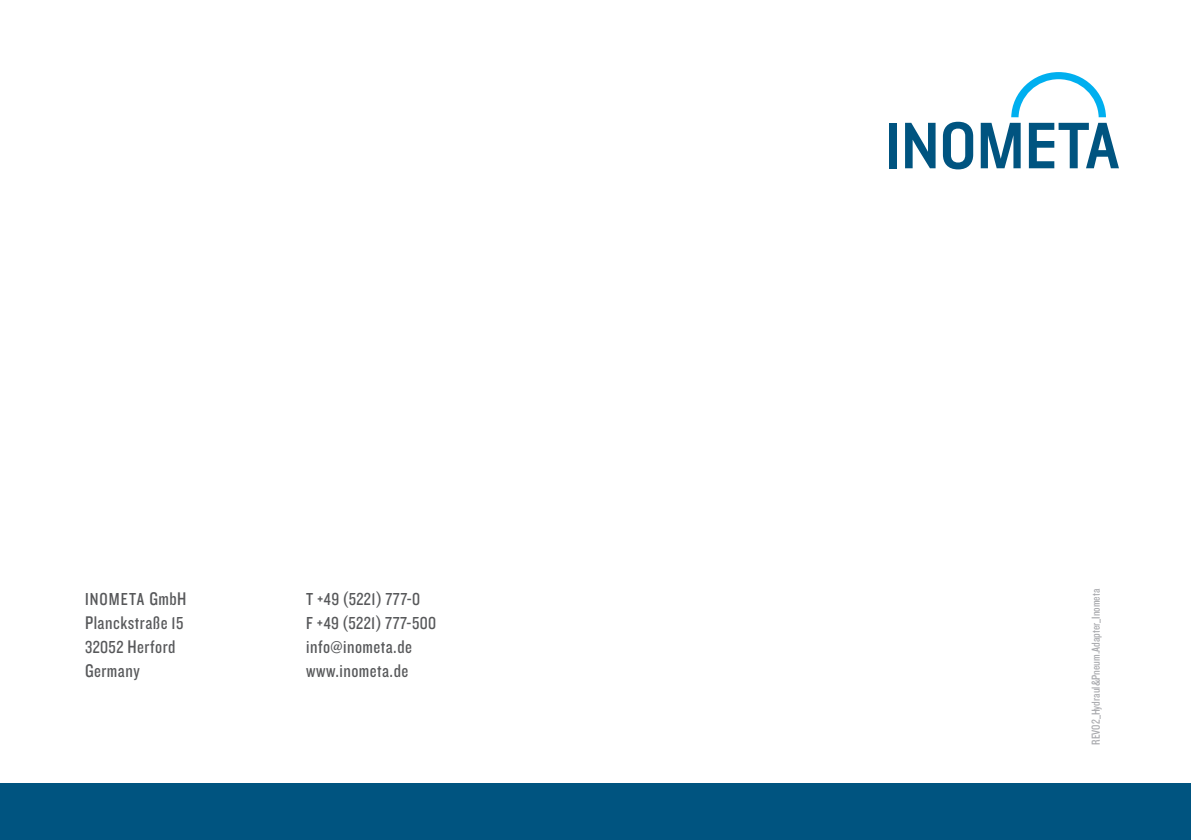
<style>
.page{position:relative;width:1191px;height:840px;background:#fff}
.page>*{position:absolute;margin:0;border:0;box-sizing:border-box;transform-origin:0 0}
.t1{font:19px/24px "Knockout 29 Junior Ltweight";letter-spacing:.025em;color:#57585a}
.t2{font:18px/24px "Knockout 29 Junior Ltweight";letter-spacing:.03em;color:#57585a}
.t3{font:18px "Knockout 29 Junior Ltweight";letter-spacing:.06em;color:#57585a}
.t4{font:12px "Knockout 29 Junior Ltweight";color:#a8a9ad}
.s1{font-size:19px}
.s2{font-size:18px}
</style>
<div class="page">
<div style="left:0;top:782px;width:1191px;height:57px;background:#005480"></div>
<svg style="left:1011px;top:72px;width:95px;height:45px"></svg>
<div style="left:889px;top:123px;width:8px;height:45px;background:#005480"></div>
<svg style="left:905px;top:123px;width:30px;height:45px"></svg>
<svg style="left:943px;top:122px;width:30px;height:47px"></svg>
<svg style="left:980px;top:123px;width:40px;height:45px"></svg>
<svg style="left:1028px;top:123px;width:91px;height:45px"></svg>
<p class="t3" style="left:85px;top:586px;width:103px">INOMETA <span class="s1">GmbH</span></p>
<p class="t1" style="left:85px;top:609px;width:100px">Planckstraße <span class="s2">15<br>32052</span> Herford<br>Germany</p>
<p class="t2" style="left:306px;top:586px;width:131px">T +49 (5221) 777-0<br>F +49 (5221) 777-500</p>
<p class="t1" style="left:306px;top:633px;width:107px">info@inometa.de www.inometa.de</p>
<p class="t4" style="left:1088px;top:744px;width:157px;rotate:-90deg">REV02_Hydraul&amp;Pneum.Adapter_Inometa</p>
</div>
